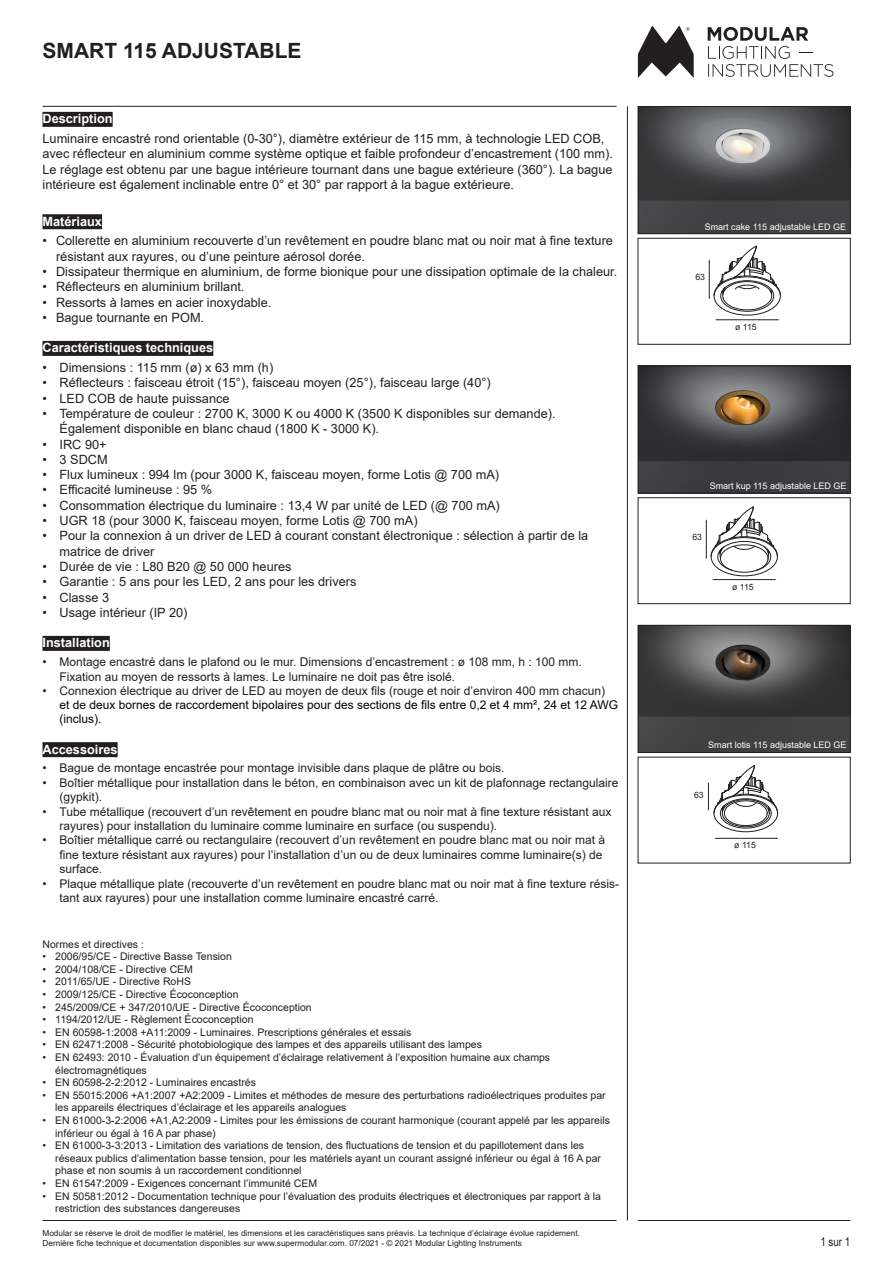
<style>
.page{position:relative;width:893px;height:1263px;background:#fff}
.page>*{position:absolute;margin:0;border:0;box-sizing:border-box;transform-origin:0 0}
.t1{font:700 21px "Arial";color:#231f20}
.t2{font:12.75px/15.3px "Arial";color:#231f20}
.t3{font:700 12.75px "Arial";color:#fff}
.t4{font:12px/14.4px "Arial";color:#231f20}
.t5{font:12px/14.2px "Arial";color:#040503}
.t6{font:12px "Arial Narrow";color:#231f20}
.t7{font:10.5px/12.6px "Arial";color:#231f20}
.t8{font:9px "Arial";color:#fff}
.t9{font:8.7px "Arial";color:#231f20}
.t10{font:8.25px/9.9px "Arial";color:#231f20}
.s1{color:#231f20}
</style>
<div class="page">
<div style="left:43px;top:112px;width:70px;height:15px;background:#231f20"></div>
<div style="left:43px;top:214px;width:59px;height:15px;background:#231f20"></div>
<div style="left:43px;top:341px;width:170px;height:15px;background:#231f20"></div>
<div style="left:43px;top:636px;width:67px;height:15px;background:#231f20"></div>
<div style="left:43px;top:742px;width:75px;height:15px;background:#231f20"></div>
<hr style="left:43px;top:106px;width:574px;height:1px;background:#231f20">
<hr style="left:627px;top:106px;width:1px;height:1114px;background:#231f20">
<hr style="left:638px;top:1220px;width:212px;height:1px;background:#231f20">
<hr style="left:43px;top:1220px;width:574px;height:1px;background:#231f20">
<img style="left:640px;top:108px;width:208px;height:124px">
<div style="left:638px;top:106px;width:212px;height:128px;border:1px solid #231f20"></div>
<hr style="left:717px;top:319px;width:60px;height:1px;background:#231f20">
<div style="left:721px;top:281px;width:53px;height:30px;border:1px solid #231f20;border-radius:50%"></div>
<div style="left:723px;top:281px;width:49px;height:29px;border:1px solid #231f20;border-radius:50%"></div>
<svg style="left:709px;top:246px;width:72px;height:53px"></svg>
<div style="left:638px;top:238px;width:212px;height:106px;border:1px solid #231f20"></div>
<img style="left:640px;top:368px;width:208px;height:123px">
<div style="left:638px;top:366px;width:212px;height:127px;border:1px solid #231f20"></div>
<hr style="left:714px;top:579px;width:60px;height:1px;background:#231f20">
<div style="left:720px;top:545px;width:48px;height:27px;border:1px solid #231f20;border-radius:50%"></div>
<svg style="left:706px;top:507px;width:72px;height:64px"></svg>
<div style="left:638px;top:497px;width:212px;height:107px;border:1px solid #231f20"></div>
<img style="left:640px;top:627px;width:208px;height:124px">
<div style="left:638px;top:625px;width:212px;height:128px;border:1px solid #231f20"></div>
<hr style="left:716px;top:838px;width:61px;height:1px;background:#231f20">
<div style="left:714px;top:795px;width:64px;height:37px;border:1px solid #231f20;border-radius:50%"></div>
<div style="left:720px;top:798px;width:51px;height:30px;border:1px solid #231f20;border-radius:50%"></div>
<div style="left:722px;top:799px;width:47px;height:28px;border:1px solid #231f20;border-radius:50%"></div>
<div style="left:724px;top:801px;width:43px;height:25px;border:1px solid #231f20;border-radius:50%"></div>
<svg style="left:708px;top:765px;width:70px;height:48px"></svg>
<svg style="left:708px;top:27px;width:125px;height:50px"></svg>
<svg style="left:638px;top:26px;width:56px;height:52px"></svg>
<p class="t1" style="left:43px;top:36px;width:261px">SMART 115 ADJUSTABLE</p>
<p class="t3" style="left:43px;top:110px;width:72px">Description</p>
<p class="t2" style="left:43px;top:131px;width:572px">Luminaire encastré rond orientable (0-30°), diamètre extérieur de 115 mm, à technologie LED COB, avec réflecteur en aluminium comme système optique et faible profondeur d’encastrement (100 mm).</p>
<p class="t2" style="left:43px;top:161px;width:571px">Le réglage est obtenu par une bague intérieure tournant dans une bague extérieure (360°). La bague intérieure est également inclinable entre 0° et 30° par rapport à la bague extérieure.</p>
<p class="t3" style="left:43px;top:212px;width:61px">Matériaux</p>
<p class="t2" style="left:56px;top:233px;width:558px;text-indent:-14px">• Collerette en aluminium recouverte d’un revêtement en poudre blanc mat ou noir mat à fine texture résistant aux rayures, ou d’une peinture aérosol dorée.</p>
<p class="t2" style="left:43px;top:264px;width:576px">• Dissipateur thermique en aluminium, de forme bionique pour une dissipation optimale de la chaleur.</p>
<p class="t2" style="left:43px;top:279px;width:203px">• Réflecteurs en aluminium brillant.</p>
<p class="t2" style="left:43px;top:294px;width:230px">• Ressorts à lames en acier inoxydable.</p>
<p class="t2" style="left:43px;top:310px;width:163px">• Bague tournante en POM.</p>
<p class="t3" style="left:43px;top:339px;width:172px">Caractéristiques techniques</p>
<p class="t2" style="left:43px;top:360px;width:232px">• Dimensions : 115 mm (ø) x 63 mm (h)</p>
<p class="t2" style="left:43px;top:375px;width:450px">• Réflecteurs : faisceau étroit (15°), faisceau moyen (25°), faisceau large (40°)</p>
<p class="t2" style="left:43px;top:390px;width:189px">• LED COB de haute puissance</p>
<p class="t2" style="left:60px;top:406px;width:498px;text-indent:-17px">• Température de couleur : 2700 K, 3000 K ou 4000 K (3500 K disponibles sur demande).<br>Également disponible en blanc chaud (1800 K - 3000 K).</p>
<p class="t2" style="left:43px;top:436px;width:66px">• IRC 90+</p>
<p class="t2" style="left:43px;top:452px;width:67px">• 3 SDCM</p>
<p class="t2" style="left:43px;top:467px;width:458px">• Flux lumineux : 994 lm (pour 3000 K, faisceau moyen, forme Lotis @ 700 mA)</p>
<p class="t2" style="left:43px;top:482px;width:171px">• Efficacité lumineuse : 95 %</p>
<p class="t2" style="left:43px;top:497px;width:459px">• Consommation électrique du luminaire : 13,4 W par unité de LED (@ 700 mA)</p>
<p class="t2" style="left:43px;top:513px;width:377px">• UGR 18 (pour 3000 K, faisceau moyen, forme Lotis @ 700 mA)</p>
<p class="t2" style="left:60px;top:528px;width:530px;text-indent:-17px">• Pour la connexion à un driver de LED à courant constant électronique : sélection à partir de la matrice de driver</p>
<p class="t2" style="left:43px;top:559px;width:250px">• Durée de vie : L80 B20 @ 50 000 heures</p>
<p class="t2" style="left:43px;top:574px;width:315px">• Garantie : 5 ans pour les LED, 2 ans pour les drivers</p>
<p class="t2" style="left:43px;top:589px;width:68px">• Classe 3</p>
<p class="t2" style="left:43px;top:605px;width:147px">• Usage intérieur (IP 20)</p>
<p class="t3" style="left:43px;top:634px;width:69px">Installation</p>
<p class="t4" style="left:60px;top:655px;width:524px;text-indent:-17px">• Montage encastré dans le plafond ou le mur. Dimensions d’encastrement : ø 108 mm, h : 100 mm.<br>Fixation au moyen de ressorts à lames. Le luminaire ne doit pas être isolé.</p>
<p class="t5" style="left:60px;top:683px;width:560px;text-indent:-17px"><span class="s1">• Connexion électrique au driver de LED au moyen de deux fils (rouge et noir d’environ 400 mm chacun) </span>et de deux bornes de raccordement bipolaires pour des sections de fils entre 0,2 et 4 mm², 24 et 12 AWG (inclus).</p>
<p class="t3" style="left:43px;top:740px;width:77px">Accessoires</p>
<p class="t4" style="left:43px;top:761px;width:463px">• Bague de montage encastrée pour montage invisible dans plaque de plâtre ou bois.</p>
<p class="t4" style="left:60px;top:775px;width:560px;text-indent:-17px">• Boîtier métallique pour installation dans le béton, en combinaison avec un kit de plafonnage rectangulaire (gypkit).</p>
<p class="t4" style="left:60px;top:804px;width:553px;text-indent:-17px">• Tube métallique (recouvert d’un revêtement en poudre blanc mat ou noir mat à fine texture résistant aux rayures) pour installation du luminaire comme luminaire en surface (ou suspendu).</p>
<p class="t4" style="left:60px;top:833px;width:547px;text-indent:-17px">• Boîtier métallique carré ou rectangulaire (recouvert d’un revêtement en poudre blanc mat ou noir mat à fine texture résistant aux rayures) pour l’installation d’un ou de deux luminaires comme luminaire(s) de surface.</p>
<p class="t4" style="left:60px;top:876px;width:561px;text-indent:-17px">• Plaque métallique plate (recouverte d’un revêtement en poudre blanc mat ou noir mat à fine texture résis&shy;tant aux rayures) pour une installation comme luminaire encastré carré.</p>
<p class="t7" style="left:43px;top:937px;width:103px">Normes et directives :</p>
<p class="t7" style="left:43px;top:950px;width:191px">• 2006/95/CE - Directive Basse Tension</p>
<p class="t7" style="left:43px;top:963px;width:152px">• 2004/108/CE - Directive CEM</p>
<p class="t7" style="left:43px;top:975px;width:150px">• 2011/65/UE - Directive RoHS</p>
<p class="t7" style="left:43px;top:988px;width:198px">• 2009/125/CE - Directive Écoconception</p>
<p class="t7" style="left:43px;top:1000px;width:271px">• 245/2009/CE + 347/2010/UE - Directive Écoconception</p>
<p class="t7" style="left:43px;top:1013px;width:212px">• 1194/2012/UE - Règlement Écoconception</p>
<p class="t7" style="left:43px;top:1026px;width:370px">• EN 60598-1:2008 +A11:2009 - Luminaires. Prescriptions générales et essais</p>
<p class="t7" style="left:43px;top:1038px;width:441px">• EN 62471:2008 - Sécurité photobiologique des lampes et des appareils utilisant des lampes</p>
<p class="t7" style="left:55px;top:1051px;width:496px;text-indent:-13px">• EN 62493: 2010 - Évaluation d’un équipement d’éclairage relativement à l’exposition humaine aux champs électromagnétiques</p>
<p class="t7" style="left:43px;top:1076px;width:215px">• EN 60598-2-2:2012 - Luminaires encastrés</p>
<p class="t7" style="left:55px;top:1089px;width:552px;text-indent:-13px">• EN 55015:2006 +A1:2007 +A2:2009 - Limites et méthodes de mesure des perturbations radioélectriques produites par les appareils électriques d’éclairage et les appareils analogues</p>
<p class="t7" style="left:55px;top:1114px;width:556px;text-indent:-13px">• EN 61000-3-2:2006 +A1,A2:2009 - Limites pour les émissions de courant harmonique (courant appelé par les appareils inférieur ou égal à 16 A par phase)</p>
<p class="t7" style="left:55px;top:1139px;width:547px;text-indent:-13px">• EN 61000-3-3:2013 - Limitation des variations de tension, des fluctuations de tension et du papillotement dans les réseaux publics d’alimentation basse tension, pour les matériels ayant un courant assigné inférieur ou égal à 16 A par phase et non soumis à un raccordement conditionnel</p>
<p class="t7" style="left:43px;top:1177px;width:276px">• EN 61547:2009 - Exigences concernant l’immunité CEM</p>
<p class="t7" style="left:55px;top:1189px;width:547px;text-indent:-13px">• EN 50581:2012 - Documentation technique pour l’évaluation des produits électriques et électroniques par rapport à la restriction des substances dangereuses</p>
<p class="t10" style="left:43px;top:1228px;width:539px">Modular se réserve le droit de modifier le matériel, les dimensions et les caractéristiques sans préavis. La technique d’éclairage évolue rapidement.<br>Dernière fiche technique et documentation disponibles sur www.supermodular.com. 07/2021 - © 2021 Modular Lighting Instruments</p>
<p class="t8" style="left:705px;top:220px;width:143px">Smart cake 115 adjustable LED GE</p>
<p class="t9" style="left:695px;top:271px;width:11px">63</p>
<p class="t9" style="left:735px;top:321px;width:23px">ø 115</p>
<p class="t8" style="left:710px;top:480px;width:138px">Smart kup 115 adjustable LED GE</p>
<p class="t9" style="left:692px;top:531px;width:11px">63</p>
<p class="t9" style="left:732px;top:581px;width:23px">ø 115</p>
<p class="t8" style="left:708px;top:739px;width:140px">Smart lotis 115 adjustable LED GE</p>
<p class="t9" style="left:694px;top:789px;width:11px">63</p>
<p class="t9" style="left:734px;top:839px;width:23px">ø 115</p>
<p class="t6" style="left:820px;top:1233px;width:32px">1 sur 1</p>
</div>
